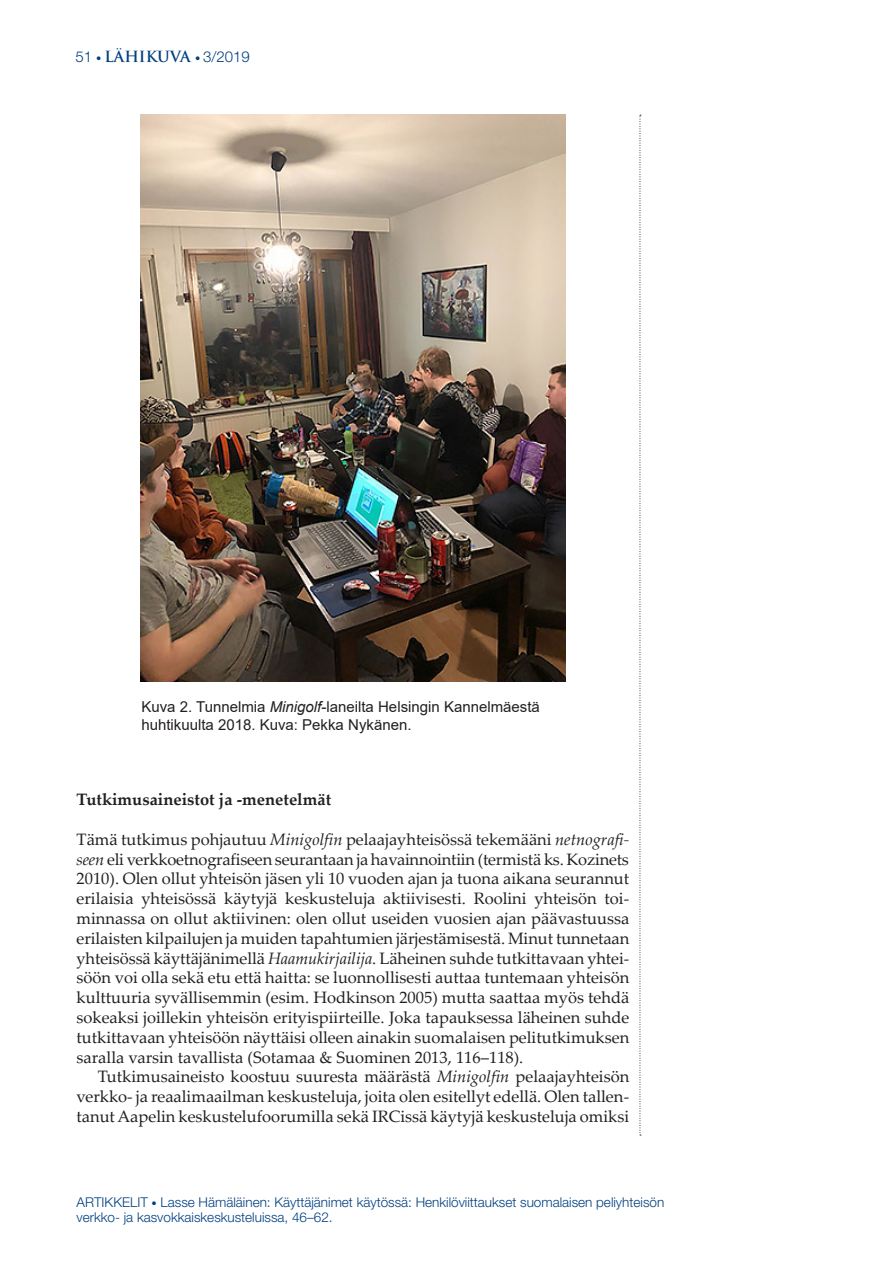
<style>
.page{position:relative;width:893px;height:1263px;background:#fff}
.page>*{position:absolute;margin:0;border:0;box-sizing:border-box;transform-origin:0 0}
.Artikkelit_leipis_1{font:16.5px/19.8px "Palatino Linotype";color:#231f20;text-align:justify}
.Artikkelit_leipis{font:16.5px/19.8px "Palatino Linotype";color:#231f20;text-align:justify}
.Artikkeli_väliotsikk{font:700 16.5px "Palatino Linotype";color:#231f20}
.Kuvateksti{font:15px/18px "Arial";color:#231f20}
.t1{font:300 15px "Helvetica Neue";color:#003f80}
.t2{font:300 13.5px/15px "Helvetica Neue";color:#003f80}
.s1{font-size:10.5px}
.s2{font-family:"Trajan Pro";font-weight:700}
.s3{font-style:italic}
</style>
<div class="page">
<svg style="left:640px;top:115px;width:1px;height:1021px"></svg>
<img style="left:140px;top:115px;width:426px;height:567px">
<p class="t1" style="left:75px;top:47px;width:176px">51 <span class="s1">•</span> <span class="s2">LÄHIKUVA</span> <span class="s1">•</span> 3/2019</p>
<p class="Kuvateksti" style="left:141px;top:697px;width:400px">Kuva 2. Tunnelmia <span class="s3">Minigolf</span>-laneilta Helsingin Kannelmäestä huhtikuulta 2018. Kuva: Pekka Nykänen.</p>
<p class="Artikkeli_väliotsikk" style="left:77px;top:788px;width:256px">Tutkimusaineistot ja -menetelmät</p>
<p class="Artikkelit_leipis_1" style="left:77px;top:829px;width:554px">Tämä tutkimus pohjautuu <span class="s3">Minigolfin</span> pelaajayhteisössä tekemääni <span class="s3">netnografi&shy;seen</span> eli verkkoetnografiseen seurantaan ja havainnointiin (termistä ks. Kozinets 2010). Olen ollut yhteisön jäsen yli 10 vuoden ajan ja tuona aikana seurannut erilaisia yhteisössä käytyjä keskusteluja aktiivisesti. Roolini yhteisön toi&shy;minnassa on ollut aktiivinen: olen ollut useiden vuosien ajan päävastuussa erilaisten kilpailujen ja muiden tapahtumien järjestämisestä. Minut tunnetaan yhteisössä käyttäjänimellä <span class="s3">Haamukirjailija</span>. Läheinen suhde tutkittavaan yhtei&shy;söön voi olla sekä etu että haitta: se luonnollisesti auttaa tuntemaan yhteisön kulttuuria syvällisemmin (esim. Hodkinson 2005) mutta saattaa myös tehdä sokeaksi joillekin yhteisön erityispiirteille. Joka tapauksessa läheinen suhde tutkittavaan yhteisöön näyttäisi olleen ainakin suomalaisen pelitutkimuksen saralla varsin tavallista (Sotamaa &amp; Suominen 2013, 116–118).</p>
<p class="Artikkelit_leipis" style="left:77px;top:1066px;width:554px;text-indent:21px">Tutkimusaineisto koostuu suuresta määrästä <span class="s3">Minigolfin</span> pelaajayhteisön verkko- ja reaalimaailman keskusteluja, joita olen esitellyt edellä. Olen tallen&shy;tanut Aapelin keskustelufoorumilla sekä IRCissä käytyjä keskusteluja omiksi</p>
<p class="t2" style="left:77px;top:1194px;width:589px">ARTIKKELIT <span class="s1">•</span> Lasse Hämäläinen: Käyttäjänimet käytössä: Henkilöviittaukset suomalaisen peliyhteisön verkko- ja kasvokkaiskeskusteluissa, 46–62.</p>
</div>
